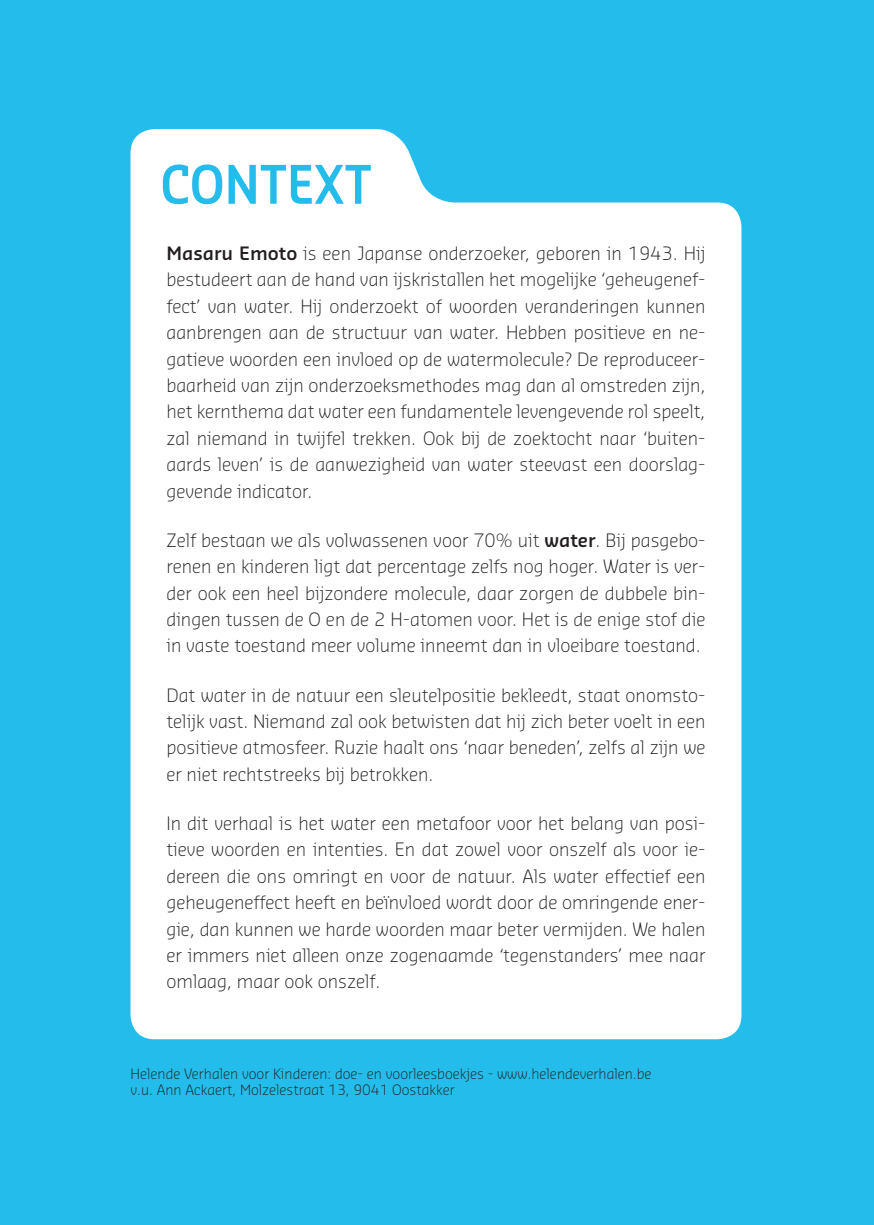
<style>
.page{position:relative;width:874px;height:1225px;background:#fff}
.page>*{position:absolute;margin:0;border:0;box-sizing:border-box;transform-origin:0 0}
.t1{font:600 51.8px "Sansa Con Std";color:#24bdeb}
.t2{font:300 18px/26.4px "Sansa";color:#231f20;text-align:justify}
.t3{font:300 14px/16px "Sansa";color:#231f20}
.s1{font-family:"Sansa Std";font-weight:600}
</style>
<div class="page">
<div style="left:0;top:0;width:873px;height:1225px;background:#24bdeb"></div>
<div style="left:130px;top:129px;width:611px;height:910px;background:#fff"></div>
<h1 class="t1" style="left:161px;top:150px;width:212px">CONTEXT</h1>
<p class="t2" style="left:166px;top:239px;width:540px"><span class="s1">Masaru Emoto</span> is een Japanse onderzoeker, geboren in 1943. Hij bestudeert aan de hand van ijskristallen het mogelijke ‘geheugenef&shy;fect’ van water. Hij onderzoekt of woorden veranderingen kunnen aanbrengen aan de structuur van water. Hebben positieve en ne&shy;gatieve woorden een invloed op de watermolecule? De reproduceer&shy;baarheid van zijn onderzoeksmethodes mag dan al omstreden zijn, het kernthema dat water een fundamentele levengevende rol speelt, zal niemand in twijfel trekken. Ook bij de zoektocht naar ‘buiten&shy;aards leven’ is de aanwezigheid van water steevast een doorslag&shy;gevende indicator.</p>
<p class="t2" style="left:166px;top:526px;width:540px">Zelf bestaan we als volwassenen voor 70% uit <span class="s1">water</span>. Bij pasgebo&shy;renen en kinderen ligt dat percentage zelfs nog hoger. Water is ver&shy;der ook een heel bijzondere molecule, daar zorgen de dubbele bin&shy;dingen tussen de O en de 2 H-atomen voor. Het is de enige stof die in vaste toestand meer volume inneemt dan in vloeibare toestand.</p>
<p class="t2" style="left:166px;top:681px;width:540px">Dat water in de natuur een sleutelpositie bekleedt, staat onomsto&shy;telijk vast. Niemand zal ook betwisten dat hij zich beter voelt in een positieve atmosfeer. Ruzie haalt ons ‘naar beneden’, zelfs al zijn we er niet rechtstreeks bij betrokken.</p>
<p class="t2" style="left:166px;top:809px;width:540px">In dit verhaal is het water een metafoor voor het belang van posi&shy;tieve woorden en intenties. En dat zowel voor onszelf als voor ie&shy;dereen die ons omringt en voor de natuur. Als water effectief een geheugeneffect heeft en beïnvloed wordt door de omringende ener&shy;gie, dan kunnen we harde woorden maar beter vermijden. We halen er immers niet alleen onze zogenaamde ‘tegenstanders’ mee naar omlaag, maar ook onszelf.</p>
<p class="t3" style="left:130px;top:1065px;width:522px">Helende Verhalen voor Kinderen: doe- en voorleesboekjes - www.helendeverhalen.be v.u. Ann Ackaert, Molzelestraat 13, 9041 Oostakker</p>
</div>
